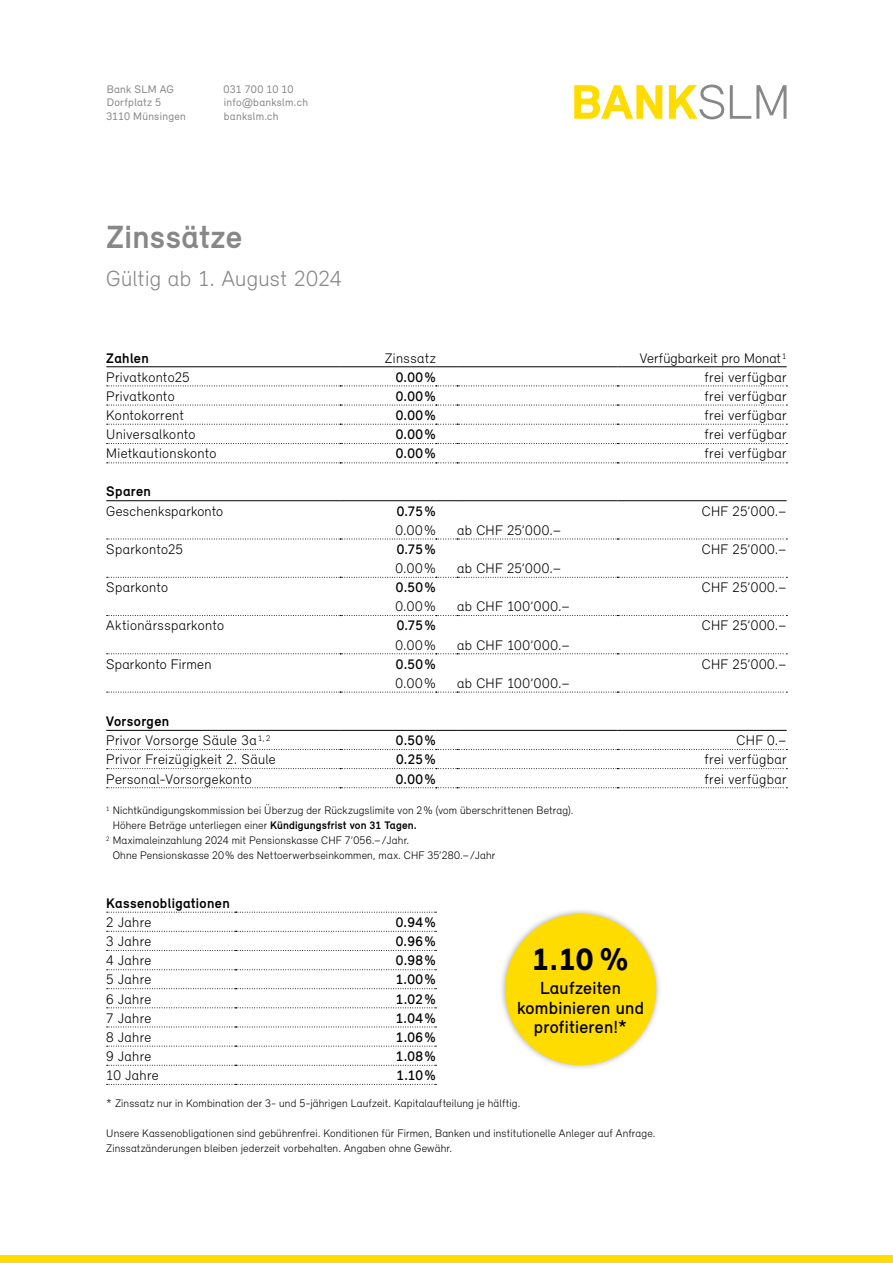
<style>
.page{position:relative;width:893px;height:1263px;background:#fff}
.page>*{position:absolute;margin:0;border:0;box-sizing:border-box;transform-origin:0 0}
._1_2_Titel_bold{font:700 33px "Relevant";letter-spacing:.01em;color:#868786}
._3_Untertitel_light{font:900 32.4px "Relevant";color:#000}
.t1{font:300 22.5px "Relevant";letter-spacing:.01em;color:#868786}
._3_Untertitel_light-2{font:500 18px/19.5px "Relevant";letter-spacing:.015em;color:#000;text-align:center}
.t2{font:300 14.25px "Relevant";letter-spacing:.02em;color:#000}
._4_Tabelle_Zahlen_light_schwarz{font:500 14.25px "Relevant";letter-spacing:.03em;color:#000}
.t3{font:700 14.25px "Relevant";letter-spacing:.025em;color:#000}
.t4{font:300 11.25px/15px "Relevant";letter-spacing:.015em;color:#000}
.t5{font:11.25px/13.5px "Relevant";letter-spacing:.025em;color:#868786}
.s1{font-weight:700}
</style>
<div class="page">
<svg style="left:574px;top:85px;width:88px;height:34px"></svg>
<svg style="left:669px;top:85px;width:55px;height:34px"></svg>
<svg style="left:730px;top:85px;width:56px;height:34px"></svg>
<div style="left:0;top:1255px;width:893px;height:8px;background:#ffdc00"></div>
<svg style="left:107px;top:385px;width:680px;height:1px"></svg>
<svg style="left:107px;top:405px;width:680px;height:1px"></svg>
<svg style="left:107px;top:424px;width:680px;height:1px"></svg>
<svg style="left:107px;top:443px;width:680px;height:1px"></svg>
<svg style="left:107px;top:462px;width:680px;height:1px"></svg>
<svg style="left:107px;top:539px;width:680px;height:1px"></svg>
<svg style="left:107px;top:577px;width:680px;height:1px"></svg>
<svg style="left:107px;top:615px;width:680px;height:1px"></svg>
<svg style="left:107px;top:653px;width:680px;height:1px"></svg>
<svg style="left:107px;top:692px;width:680px;height:1px"></svg>
<svg style="left:107px;top:749px;width:680px;height:1px"></svg>
<svg style="left:107px;top:768px;width:680px;height:1px"></svg>
<hr style="left:457px;top:366px;width:160px;height:1px;background:#000">
<hr style="left:106px;top:500px;width:234px;height:1px;background:#000">
<hr style="left:340px;top:500px;width:96px;height:1px;background:#000">
<svg style="left:436px;top:500px;width:21px;height:1px"></svg>
<hr style="left:457px;top:500px;width:160px;height:1px;background:#000">
<hr style="left:617px;top:500px;width:170px;height:1px;background:#000">
<hr style="left:106px;top:366px;width:234px;height:1px;background:#000">
<hr style="left:340px;top:366px;width:96px;height:1px;background:#000">
<svg style="left:436px;top:366px;width:21px;height:1px"></svg>
<hr style="left:617px;top:366px;width:170px;height:1px;background:#000">
<svg style="left:436px;top:730px;width:21px;height:1px"></svg>
<hr style="left:457px;top:730px;width:160px;height:1px;background:#000">
<hr style="left:617px;top:730px;width:170px;height:1px;background:#000">
<svg style="left:107px;top:787px;width:680px;height:1px"></svg>
<hr style="left:106px;top:730px;width:234px;height:1px;background:#000">
<hr style="left:340px;top:730px;width:96px;height:1px;background:#000">
<svg style="left:107px;top:912px;width:329px;height:1px"></svg>
<svg style="left:107px;top:931px;width:329px;height:1px"></svg>
<svg style="left:107px;top:950px;width:329px;height:1px"></svg>
<svg style="left:107px;top:969px;width:329px;height:1px"></svg>
<svg style="left:107px;top:988px;width:329px;height:1px"></svg>
<svg style="left:107px;top:1007px;width:329px;height:1px"></svg>
<svg style="left:107px;top:1026px;width:329px;height:1px"></svg>
<svg style="left:107px;top:1046px;width:329px;height:1px"></svg>
<svg style="left:107px;top:1065px;width:329px;height:1px"></svg>
<svg style="left:107px;top:1084px;width:329px;height:1px"></svg>
<div style="left:499px;top:908px;width:163px;height:163px;background:#000;opacity:.3"></div>
<div style="left:505px;top:914px;width:151px;height:151px;background:#ffdc00;border-radius:50%"></div>
<p class="t5" style="left:106px;top:82px;width:81px">Bank SLM AG<br>Dorfplatz 5<br>3110 Münsingen</p>
<p class="t5" style="left:224px;top:82px;width:86px">031 700 10 10 info@bankslm.ch bankslm.ch</p>
<p class="_1_2_Titel_bold" style="left:106px;top:216px;width:138px">Zinssätze</p>
<p class="t1" style="left:106px;top:265px;width:237px">Gültig ab 1. August 2024</p>
<p class="t3" style="left:106px;top:349px;width:44px">Zahlen</p>
<p class="t2" style="left:385px;top:349px;width:52px">Zinssatz</p>
<p class="t2" style="left:640px;top:349px;width:148px">Verfügbarkeit pro Monat<sup>1</sup></p>
<p class="t2" style="left:106px;top:368px;width:85px">Privatkonto25</p>
<p class="_4_Tabelle_Zahlen_light_schwarz" style="left:396px;top:368px;width:41px">0.00%</p>
<p class="t2" style="left:704px;top:368px;width:84px">frei verfügbar</p>
<p class="t2" style="left:106px;top:387px;width:70px">Privatkonto</p>
<p class="_4_Tabelle_Zahlen_light_schwarz" style="left:396px;top:387px;width:41px">0.00%</p>
<p class="t2" style="left:704px;top:387px;width:84px">frei verfügbar</p>
<p class="t2" style="left:106px;top:407px;width:79px">Kontokorrent</p>
<p class="_4_Tabelle_Zahlen_light_schwarz" style="left:396px;top:406px;width:41px">0.00%</p>
<p class="t2" style="left:704px;top:407px;width:84px">frei verfügbar</p>
<p class="t2" style="left:106px;top:426px;width:91px">Universalkonto</p>
<p class="_4_Tabelle_Zahlen_light_schwarz" style="left:396px;top:426px;width:41px">0.00%</p>
<p class="t2" style="left:704px;top:426px;width:84px">frei verfügbar</p>
<p class="t2" style="left:106px;top:445px;width:112px">Mietkautionskonto</p>
<p class="_4_Tabelle_Zahlen_light_schwarz" style="left:396px;top:445px;width:41px">0.00%</p>
<p class="t2" style="left:704px;top:445px;width:84px">frei verfügbar</p>
<p class="t3" style="left:106px;top:483px;width:46px">Sparen</p>
<p class="t2" style="left:106px;top:502px;width:118px">Geschenksparkonto</p>
<p class="_4_Tabelle_Zahlen_light_schwarz" style="left:397px;top:502px;width:41px">0.75%</p>
<p class="t2" style="left:395px;top:521px;width:42px">0.00%</p>
<p class="t2" style="left:457px;top:521px;width:106px">ab CHF 25’000.–</p>
<p class="t2" style="left:702px;top:502px;width:86px">CHF 25’000.–</p>
<p class="t2" style="left:106px;top:540px;width:78px">Sparkonto25</p>
<p class="_4_Tabelle_Zahlen_light_schwarz" style="left:397px;top:540px;width:41px">0.75%</p>
<p class="t2" style="left:395px;top:560px;width:42px">0.00%</p>
<p class="t2" style="left:457px;top:560px;width:106px">ab CHF 25’000.–</p>
<p class="t2" style="left:702px;top:540px;width:86px">CHF 25’000.–</p>
<p class="t2" style="left:106px;top:579px;width:63px">Sparkonto</p>
<p class="_4_Tabelle_Zahlen_light_schwarz" style="left:396px;top:579px;width:41px">0.50%</p>
<p class="t2" style="left:395px;top:598px;width:42px">0.00%</p>
<p class="t2" style="left:457px;top:598px;width:114px">ab CHF 100’000.–</p>
<p class="t2" style="left:702px;top:579px;width:86px">CHF 25’000.–</p>
<p class="t2" style="left:106px;top:617px;width:119px">Aktionärssparkonto</p>
<p class="_4_Tabelle_Zahlen_light_schwarz" style="left:397px;top:617px;width:41px">0.75%</p>
<p class="t2" style="left:395px;top:636px;width:42px">0.00%</p>
<p class="t2" style="left:457px;top:636px;width:114px">ab CHF 100’000.–</p>
<p class="t2" style="left:702px;top:617px;width:86px">CHF 25’000.–</p>
<p class="t2" style="left:106px;top:655px;width:107px">Sparkonto Firmen</p>
<p class="_4_Tabelle_Zahlen_light_schwarz" style="left:396px;top:655px;width:41px">0.50%</p>
<p class="t2" style="left:395px;top:674px;width:42px">0.00%</p>
<p class="t2" style="left:457px;top:674px;width:114px">ab CHF 100’000.–</p>
<p class="t2" style="left:702px;top:655px;width:86px">CHF 25’000.–</p>
<p class="t3" style="left:106px;top:713px;width:64px">Vorsorgen</p>
<p class="t2" style="left:106px;top:732px;width:166px">Privor Vorsorge Säule 3a <sup>1,</sup> <sup>2</sup></p>
<p class="_4_Tabelle_Zahlen_light_schwarz" style="left:396px;top:732px;width:41px">0.50%</p>
<p class="t2" style="left:736px;top:732px;width:52px">CHF 0.–</p>
<p class="t2" style="left:106px;top:751px;width:171px">Privor Freizügigkeit 2. Säule</p>
<p class="_4_Tabelle_Zahlen_light_schwarz" style="left:396px;top:751px;width:41px">0.25%</p>
<p class="t2" style="left:704px;top:751px;width:84px">frei verfügbar</p>
<p class="t2" style="left:106px;top:770px;width:147px">Personal-Vorsorgekonto</p>
<p class="_4_Tabelle_Zahlen_light_schwarz" style="left:396px;top:770px;width:41px">0.00%</p>
<p class="t2" style="left:704px;top:770px;width:84px">frei verfügbar</p>
<p class="t4" style="left:113px;top:803px;width:462px;text-indent:-6px"><sup>1</sup> Nichtkündigungskommission bei Überzug der Rückzugslimite von 2% (vom überschrittenen Betrag).<br>Höhere Beträge unterliegen einer <span class="s1">Kündigungsfrist von 31 Tagen.</span></p>
<p class="t4" style="left:113px;top:833px;width:384px;text-indent:-6px"><sup>2</sup> Maximaleinzahlung 2024 mit Pensionskasse CHF 7’056.–/Jahr.<br>Ohne Pensionskasse 20% des Nettoerwerbseinkommen, max. CHF 35’280.–/Jahr</p>
<p class="t3" style="left:106px;top:894px;width:125px">Kassenobligationen</p>
<p class="t2" style="left:106px;top:914px;width:47px">2 Jahre</p>
<p class="_4_Tabelle_Zahlen_light_schwarz" style="left:396px;top:914px;width:41px">0.94%</p>
<p class="t2" style="left:106px;top:933px;width:47px">3 Jahre</p>
<p class="_4_Tabelle_Zahlen_light_schwarz" style="left:396px;top:933px;width:41px">0.96%</p>
<p class="t2" style="left:106px;top:952px;width:47px">4 Jahre</p>
<p class="_4_Tabelle_Zahlen_light_schwarz" style="left:396px;top:952px;width:41px">0.98%</p>
<p class="t2" style="left:106px;top:971px;width:47px">5 Jahre</p>
<p class="_4_Tabelle_Zahlen_light_schwarz" style="left:396px;top:971px;width:42px">1.00%</p>
<p class="t2" style="left:106px;top:990px;width:47px">6 Jahre</p>
<p class="_4_Tabelle_Zahlen_light_schwarz" style="left:396px;top:990px;width:41px">1.02%</p>
<p class="t2" style="left:106px;top:1009px;width:47px">7 Jahre</p>
<p class="_4_Tabelle_Zahlen_light_schwarz" style="left:396px;top:1009px;width:42px">1.04%</p>
<p class="t2" style="left:106px;top:1028px;width:47px">8 Jahre</p>
<p class="_4_Tabelle_Zahlen_light_schwarz" style="left:396px;top:1028px;width:42px">1.06%</p>
<p class="t2" style="left:106px;top:1048px;width:47px">9 Jahre</p>
<p class="_4_Tabelle_Zahlen_light_schwarz" style="left:396px;top:1047px;width:42px">1.08%</p>
<p class="t2" style="left:106px;top:1067px;width:54px">10 Jahre</p>
<p class="_4_Tabelle_Zahlen_light_schwarz" style="left:396px;top:1067px;width:41px">1.10%</p>
<p class="_3_Untertitel_light" style="left:532px;top:939px;width:99px">1.10 %</p>
<p class="_3_Untertitel_light-2" style="left:517px;top:978px;width:128px">Laufzeiten kombinieren und profitieren!*</p>
<p class="t4" style="left:106px;top:1095px;width:416px">* Zinssatz nur in Kombination der 3- und 5-jährigen Laufzeit. Kapitalaufteilung je hälftig.</p>
<p class="t4" style="left:106px;top:1125px;width:551px">Unsere Kassenobligationen sind gebührenfrei. Konditionen für Firmen, Banken und institutionelle Anleger auf Anfrage.</p>
<p class="t4" style="left:106px;top:1140px;width:347px">Zinssatzänderungen bleiben jederzeit vorbehalten. Angaben ohne Gewähr.</p>
</div>
